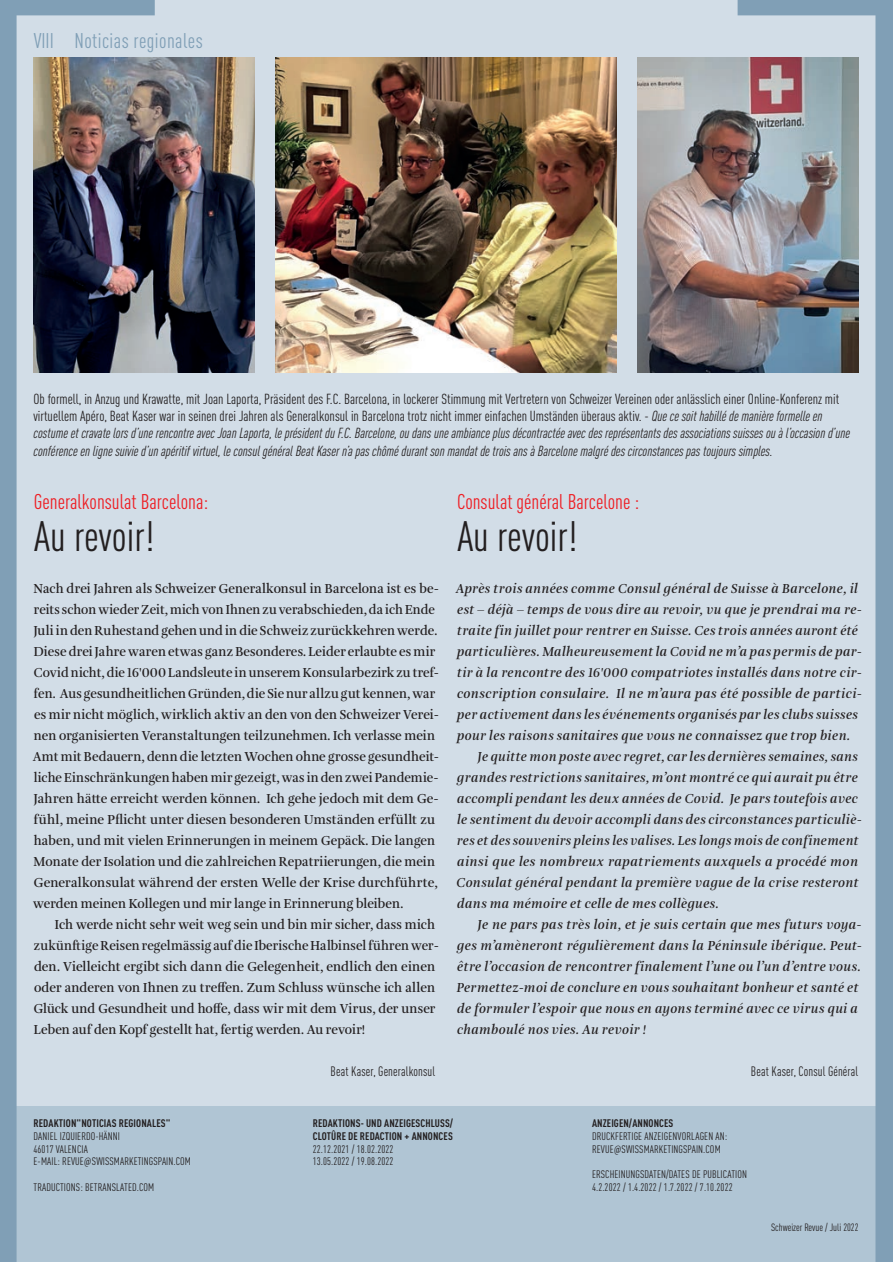
<style>
.page{position:relative;width:893px;height:1262px;background:#d2dde7}
.page>*{position:absolute;margin:0;border:0;box-sizing:border-box;transform-origin:0 0}
.t1{font:condensed 42px "DINOT";color:#231f20}
.t2{font:condensed 21px "DINOT";color:#ee1d23}
.t3{font:condensed 21px "DINOT";letter-spacing:.02em;color:#809fb6}
.t4{font:italic condensed 14.4px/17.2px "DINOT";color:#231f20}
.t5{font:600 13.5px/21px "Amalia Pro";letter-spacing:.005em;color:#231f20;scale:.95 1}
.t6{font:italic 600 13.5px "Amalia Pro";letter-spacing:.03em;color:#231f20}
.t7{font:condensed 13.5px "DINOT";letter-spacing:.01em;color:#231f20;scale:.95 1}
.t8{font:condensed 10.8px/12.8px "DINOT";letter-spacing:.01em;color:#231f20}
.t9{font:700 condensed 10.8px/12.8px "DINOT";letter-spacing:.01em;color:#231f20}
.t10{font:condensed 10.5px "DINOT";color:#231f20}
.s1{font-style:normal}
</style>
<div class="page">
<div style="left:0;top:1106px;width:893px;height:156px;background:#b0c5d4"></div>
<svg style="left:0;top:0;width:155px;height:1262px"></svg>
<svg style="left:738px;top:0;width:155px;height:1262px"></svg>
<img style="left:34px;top:58px;width:220px;height:315px">
<img style="left:275px;top:58px;width:342px;height:314px">
<img style="left:638px;top:57px;width:220px;height:316px">
<h2 class="t3" style="left:34px;top:28px;width:171px">VIII Noticias regionales</h2>
<p class="t4" style="left:34px;top:390px;width:818px"><span class="s1">Ob formell, in Anzug und Krawatte, mit Joan Laporta, Präsident des F.C. Barcelona, in lockerer Stimmung mit Vertretern von Schweizer Vereinen oder anlässlich einer Online-Konferenz mit virtuellem Apéro, Beat Kaser war in seinen drei Jahren als Generalkonsul in Barcelona trotz nicht immer einfachen Umständen überaus aktiv. -</span> Que ce soit habillé de manière formelle en costume et cravate lors d’une rencontre avec Joan Laporta, le président du F.C. Barcelone, ou dans une ambiance plus décontractée avec des représentants des associations suisses ou à l’occasion d’une conférence en ligne suivie d’un apéritif virtuel, le consul général Beat Kaser n’a pas chômé durant son mandat de trois ans à Barcelone malgré des circonstances pas toujours simples.</p>
<h2 class="t2" style="left:34px;top:489px;width:176px">Generalkonsulat Barcelona:</h2>
<h1 class="t1" style="left:34px;top:512px;width:121px">Au revoir!</h1>
<p class="t5" style="left:33px;top:578px;width:429px">Nach drei Jahren als Schweizer Generalkonsul in Barcelona ist es be&shy;reits schon wieder Zeit, mich von Ihnen zu verabschieden, da ich Ende Juli in den Ruhestand gehen und in die Schweiz zurückkehren werde.<br>Diese drei Jahre waren etwas ganz Besonderes. Leider erlaubte es mir Covid nicht, die 16'000 Landsleute in unserem Konsularbezirk zu tref&shy;fen. Aus gesundheitlichen Gründen, die Sie nur allzu gut kennen, war es mir nicht möglich, wirklich aktiv an den von den Schweizer Verei&shy;nen organisierten Veranstaltungen teilzunehmen. Ich verlasse mein Amt mit Bedauern, denn die letzten Wochen ohne grosse gesundheit&shy;liche Einschränkungen haben mir gezeigt, was in den zwei Pandemie-Jahren hätte erreicht werden können. Ich gehe jedoch mit dem Ge&shy;fühl, meine Pflicht unter diesen besonderen Umständen erfüllt zu haben, und mit vielen Erinnerungen in meinem Gepäck. Die langen Monate der Isolation und die zahlreichen Repatriierungen, die mein Generalkonsulat während der ersten Welle der Krise durchführte, werden meinen Kollegen und mir lange in Erinnerung bleiben.</p>
<p class="t5" style="left:34px;top:914px;width:428px;text-indent:21px">Ich werde nicht sehr weit weg sein und bin mir sicher, dass mich zukünftige Reisen regelmässig auf die Iberische Halbinsel führen wer&shy;den. Vielleicht ergibt sich dann die Gelegenheit, endlich den einen oder anderen von Ihnen zu treffen. Zum Schluss wünsche ich allen Glück und Gesundheit und hoffe, dass wir mit dem Virus, der unser Leben auf den Kopf gestellt hat, fertig werden. Au revoir!</p>
<p class="t7" style="left:331px;top:1063px;width:112px">Beat Kaser, Generalkonsul</p>
<h2 class="t2" style="left:457px;top:489px;width:184px">Consulat général Barcelone :</h2>
<h1 class="t1" style="left:457px;top:512px;width:121px">Au revoir!</h1>
<p class="t6" style="left:456px;top:580px;width:404px">Après trois années comme Consul général de Suisse à Barcelone, il</p>
<p class="t6" style="left:457px;top:601px;width:406px">est – déjà – temps de vous dire au revoir, vu que je prendrai ma re-</p>
<p class="t6" style="left:457px;top:622px;width:402px">traite fin juillet pour rentrer en Suisse. Ces trois années auront été</p>
<p class="t6" style="left:457px;top:643px;width:406px">particulières. Malheureusement la Covid ne m’a pas permis de par-</p>
<p class="t6" style="left:457px;top:664px;width:406px">tir à la rencontre des 16'000 compatriotes installés dans notre cir-</p>
<p class="t6" style="left:457px;top:685px;width:406px">conscription consulaire. Il ne m’aura pas été possible de partici-</p>
<p class="t6" style="left:457px;top:706px;width:402px">per activement dans les événements organisés par les clubs suisses</p>
<p class="t6" style="left:457px;top:727px;width:395px">pour les raisons sanitaires que vous ne connaissez que trop bien.</p>
<p class="t6" style="left:478px;top:748px;width:381px">Je quitte mon poste avec regret, car les dernières semaines, sans</p>
<p class="t6" style="left:457px;top:769px;width:402px">grandes restrictions sanitaires, m’ont montré ce qui aurait pu être</p>
<p class="t6" style="left:457px;top:790px;width:402px">accompli pendant les deux années de Covid. Je pars toutefois avec</p>
<p class="t6" style="left:457px;top:811px;width:406px">le sentiment du devoir accompli dans des circonstances particuliè-</p>
<p class="t6" style="left:457px;top:832px;width:403px">res et des souvenirs pleins les valises. Les longs mois de confinement</p>
<p class="t6" style="left:457px;top:853px;width:402px">ainsi que les nombreux rapatriements auxquels a procédé mon</p>
<p class="t6" style="left:457px;top:874px;width:403px">Consulat général pendant la première vague de la crise resteront</p>
<p class="t6" style="left:457px;top:895px;width:263px">dans ma mémoire et celle de mes collègues.</p>
<p class="t6" style="left:478px;top:916px;width:385px">Je ne pars pas très loin, et je suis certain que mes futurs voya-</p>
<p class="t6" style="left:457px;top:937px;width:406px">ges m’amèneront régulièrement dans la Péninsule ibérique. Peut-</p>
<p class="t6" style="left:457px;top:958px;width:405px">être l’occasion de rencontrer finalement l’une ou l’un d’entre vous.</p>
<p class="t6" style="left:457px;top:979px;width:403px">Permettez-moi de conclure en vous souhaitant bonheur et santé et</p>
<p class="t6" style="left:457px;top:1000px;width:402px">de formuler l’espoir que nous en ayons terminé avec ce virus qui a</p>
<p class="t6" style="left:457px;top:1021px;width:190px">chamboulé nos vies. Au revoir !</p>
<p class="t7" style="left:751px;top:1063px;width:114px">Beat Kaser, Consul Général</p>
<p class="t9" style="left:34px;top:1117px;width:138px">REDAKTION"NOTICIAS REGIONALES"</p>
<p class="t8" style="left:34px;top:1130px;width:159px">DANIEL IZQUIERDO-HÄNNI<br>46017 VALENCIA<br>E-MAIL: REVUE@SWISSMARKETINGSPAIN.COM</p>
<p class="t8" style="left:34px;top:1181px;width:122px">TRADUCTIONS: BETRANSLATED.COM</p>
<p class="t9" style="left:313px;top:1117px;width:142px">REDAKTIONS- UND ANZEIGESCHLUSS/<br>CLOTÛRE DE REDACTION + ANNONCES</p>
<p class="t8" style="left:313px;top:1142px;width:82px">22.12.2021 / 18.02.2022<br>13.05.2022 / 19.08.2022</p>
<p class="t9" style="left:592px;top:1117px;width:83px">ANZEIGEN/ANNONCES</p>
<p class="t8" style="left:592px;top:1130px;width:137px">DRUCKFERTIGE ANZEIGENVORLAGEN AN:<br>REVUE@SWISSMARKETINGSPAIN.COM</p>
<p class="t8" style="left:592px;top:1168px;width:157px">ERSCHEINUNGSDATEN/DATES DE PUBLICATION<br>4.2.2022 / 1.4.2022 / 1.7.2022 / 7.10.2022</p>
<p class="t10" style="left:771px;top:1221px;width:89px">Schweizer Revue / Juli 2022</p>
</div>
